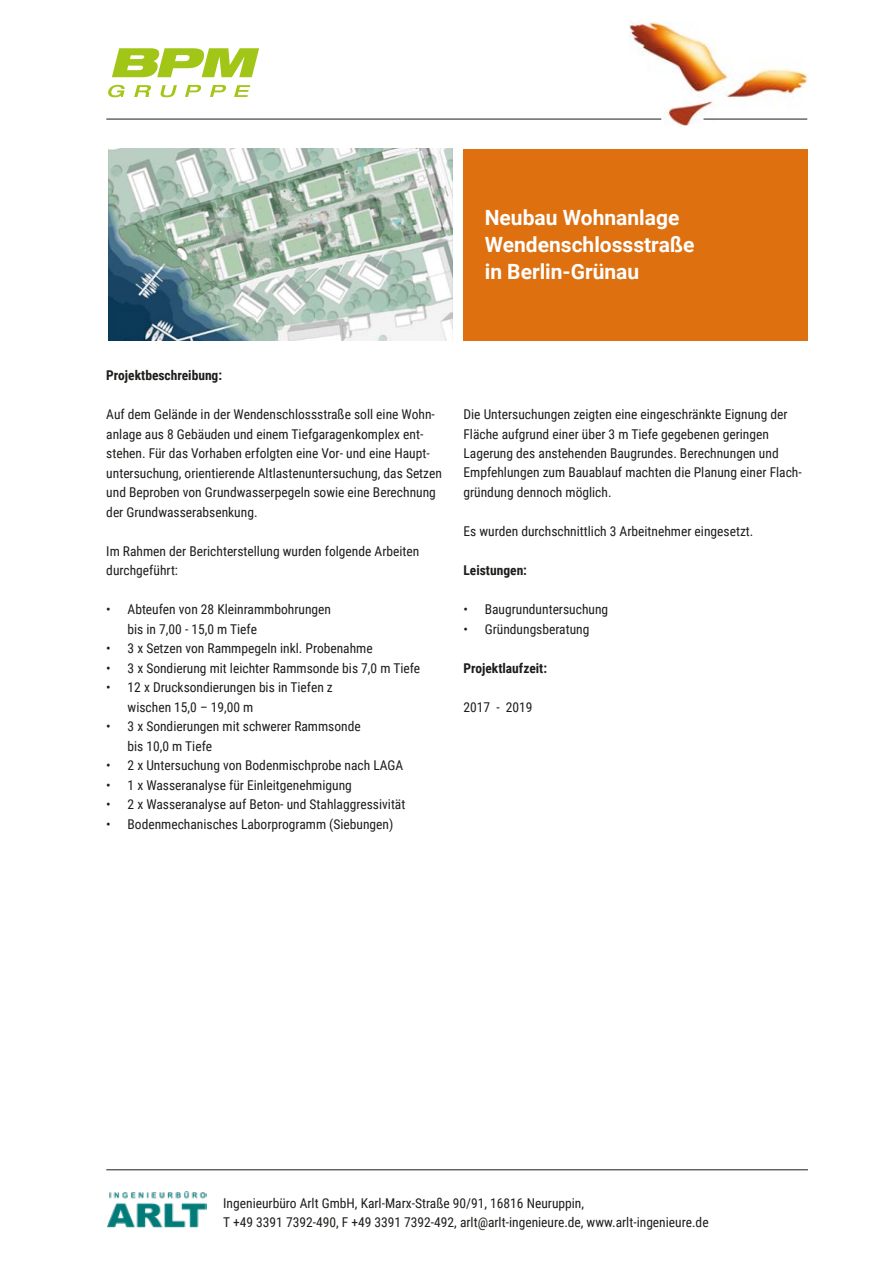
<style>
.page{position:relative;width:893px;height:1263px;background:#fff}
.page>*{position:absolute;margin:0;border:0;box-sizing:border-box;transform-origin:0 0}
.t1{font:700 21px/27px "Roboto";color:#fff}
.t2{font:13.5px/19.5px "Roboto Condensed";color:#1d1d1b}
.t3{font:700 13.5px "Roboto Condensed";color:#1d1d1b}
</style>
<div class="page">
<img style="left:629px;top:21px;width:179px;height:105px">
<svg style="left:112px;top:48px;width:147px;height:29px"></svg>
<svg style="left:108px;top:85px;width:17px;height:12px"></svg>
<svg style="left:160px;top:85px;width:17px;height:12px"></svg>
<svg style="left:134px;top:85px;width:17px;height:12px"></svg>
<svg style="left:210px;top:85px;width:16px;height:12px"></svg>
<svg style="left:234px;top:85px;width:16px;height:12px"></svg>
<svg style="left:185px;top:85px;width:16px;height:12px"></svg>
<hr style="left:106px;top:119px;width:555px;height:1px;background:#1d1d1b">
<hr style="left:703px;top:119px;width:104px;height:1px;background:#1d1d1b">
<div style="left:463px;top:149px;width:345px;height:191px;background:#de7010"></div>
<hr style="left:106px;top:1169px;width:702px;height:1px;background:#1d1d1b">
<img style="left:107px;top:1191px;width:99px;height:37px">
<img style="left:108px;top:149px;width:345px;height:191px">
<h1 class="t1" style="left:485px;top:204px;width:211px">Neubau Wohnanlage<br>Wendenschlossstraße in Berlin-Grünau</h1>
<p class="t3" style="left:106px;top:366px;width:117px">Projektbeschreibung:</p>
<p class="t2" style="left:106px;top:404px;width:337px">Auf dem Gelände in der Wendenschlossstraße soll eine Wohn&shy;anlage aus 8 Gebäuden und einem Tiefgaragenkomplex ent&shy;stehen. Für das Vorhaben erfolgten eine Vor- und eine Haupt&shy;untersuchung, orientierende Altlastenuntersuchung, das Setzen und Beproben von Grundwasserpegeln sowie eine Berechnung der Grundwasserabsenkung.</p>
<p class="t2" style="left:106px;top:540px;width:315px">Im Rahmen der Berichterstellung wurden folgende Arbeiten durchgeführt:</p>
<p class="t2" style="left:128px;top:599px;width:205px;text-indent:-21px">• Abteufen von 28 Kleinrammbohrungen bis in 7,00 - 15,0 m Tiefe</p>
<p class="t2" style="left:106px;top:638px;width:268px">• 3 x Setzen von Rammpegeln inkl. Probenahme</p>
<p class="t2" style="left:106px;top:657px;width:315px">• 3 x Sondierung mit leichter Rammsonde bis 7,0 m Tiefe</p>
<p class="t2" style="left:128px;top:677px;width:207px;text-indent:-21px">• 12 x Drucksondierungen bis in Tiefen z wischen 15,0 – 19,00 m</p>
<p class="t2" style="left:128px;top:716px;width:235px;text-indent:-21px">• 3 x Sondierungen mit schwerer Rammsonde bis 10,0 m Tiefe</p>
<p class="t2" style="left:106px;top:755px;width:299px">• 2 x Untersuchung von Bodenmischprobe nach LAGA</p>
<p class="t2" style="left:106px;top:774px;width:247px">• 1 x Wasseranalyse für Einleitgenehmigung</p>
<p class="t2" style="left:106px;top:794px;width:301px">• 2 x Wasseranalyse auf Beton- und Stahlaggressivität</p>
<p class="t2" style="left:106px;top:813px;width:289px">• Bodenmechanisches Laborprogramm (Siebungen)</p>
<p class="t2" style="left:463px;top:404px;width:340px">Die Untersuchungen zeigten eine eingeschränkte Eignung der Fläche aufgrund einer über 3 m Tiefe gegebenen geringen Lagerung des anstehenden Baugrundes. Berechnungen und Empfehlungen zum Bauablauf machten die Planung einer Flach&shy;gründung dennoch möglich.</p>
<p class="t2" style="left:463px;top:521px;width:291px">Es wurden durchschnittlich 3 Arbeitnehmer eingesetzt.</p>
<p class="t3" style="left:463px;top:561px;width:65px">Leistungen:</p>
<p class="t2" style="left:463px;top:599px;width:146px">• Baugrunduntersuchung</p>
<p class="t2" style="left:463px;top:618px;width:127px">• Gründungsberatung</p>
<p class="t3" style="left:463px;top:658px;width:85px">Projektlaufzeit:</p>
<p class="t2" style="left:463px;top:696px;width:71px">2017 - 2019</p>
<p class="t2" style="left:223px;top:1192px;width:487px">Ingenieurbüro Arlt GmbH, Karl-Marx-Straße 90/91, 16816 Neuruppin,<br>T +49 3391 7392-490, F +49 3391 7392-492, arlt@arlt-ingenieure.de, www.arlt-ingenieure.de</p>
</div>
